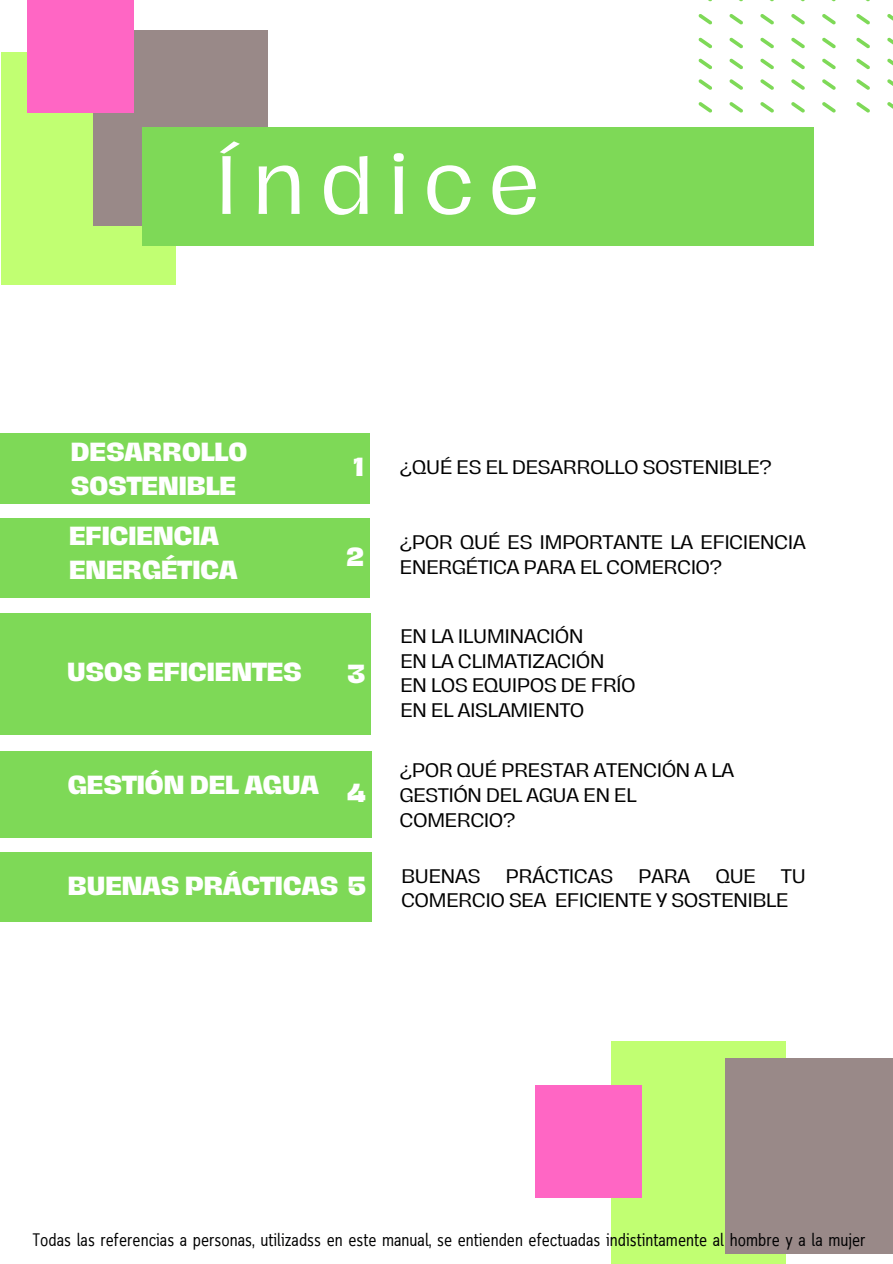
<style>
.page{position:relative;width:893px;height:1264px;background:#fff}
.page>*{position:absolute;margin:0;border:0;box-sizing:border-box;transform-origin:0 0}
.t1{font:75.6px "Hagrid";letter-spacing:.215em;color:#fff}
.t2{font:800 24px/33.8px "Hagrid";color:#fff}
.t3{font:18px/24.8px "Hagrid";color:#000}
.t4{font:18px "Cloud Cond";color:#000001}
</style>
<div class="page">
<div style="left:2px;top:52px;width:174px;height:232px;background:#c1ff72"></div>
<div style="left:93px;top:30px;width:175px;height:195px;background:#998988"></div>
<div style="left:27px;top:0;width:106px;height:113px;background:#ff66c4"></div>
<div style="left:142px;top:127px;width:671px;height:119px;background:#7ed957"></div>
<div style="left:0;top:433px;width:369px;height:70px;background:#7ed957"></div>
<div style="left:0;top:614px;width:371px;height:121px;background:#7ed957"></div>
<div style="left:0;top:751px;width:371px;height:86px;background:#7ed957"></div>
<div style="left:611px;top:1041px;width:174px;height:222px;background:#c1ff72"></div>
<div style="left:724px;top:1058px;width:168px;height:195px;background:#998988"></div>
<div style="left:535px;top:1085px;width:107px;height:113px;background:#ff66c4"></div>
<div style="left:0;top:852px;width:371px;height:70px;background:#7ed957"></div>
<div style="left:0;top:518px;width:369px;height:80px;background:#7ed957"></div>
<svg style="left:698px;top:0;width:194px;height:113px"></svg>
<h1 class="t1" style="left:216px;top:149px;width:324px">Índice</h1>
<p class="t2" style="left:71px;top:435px;width:178px">DESARROLLO<br>SOSTENIBLE</p>
<p class="t2" style="left:69px;top:519px;width:170px">EFICIENCIA<br>ENERGÉTICA</p>
<p class="t2" style="left:67px;top:654px;width:236px">USOS EFICIENTES</p>
<h2 class="t2" style="left:353px;top:449px;width:12px">1</h2>
<p class="t3" style="left:400px;top:455px;width:373px">¿QUÉ ES EL DESARROLLO SOSTENIBLE?</p>
<h2 class="t2" style="left:346px;top:540px;width:19px">2</h2>
<h2 class="t2" style="left:347px;top:656px;width:19px">3</h2>
<p class="t3" style="left:400px;top:530px;width:407px">¿POR QUÉ ES IMPORTANTE LA EFICIENCIA<br>ENERGÉTICA PARA EL COMERCIO?</p>
<p class="t3" style="left:400px;top:624px;width:236px">EN LA ILUMINACIÓN<br>EN LA CLIMATIZACIÓN<br>EN LOS EQUIPOS DE FRÍO</p>
<p class="t3" style="left:400px;top:698px;width:185px">EN EL AISLAMIENTO</p>
<p class="t2" style="left:68px;top:768px;width:252px">GESTIÓN DEL AGUA</p>
<h4 class="t3" style="left:400px;top:758px;width:336px">¿POR QUÉ PRESTAR ATENCIÓN A LA<br>GESTIÓN DEL AGUA EN EL<br>COMERCIO?</h4>
<h2 class="t2" style="left:347px;top:775px;width:20px">4</h2>
<h4 class="t2" style="left:68px;top:869px;width:299px">BUENAS PRÁCTICAS 5</h4>
<h4 class="t3" style="left:401px;top:863px;width:81px">BUENAS</h4>
<h4 class="t3" style="left:506px;top:863px;width:108px">PRÁCTICAS</h4>
<h4 class="t3" style="left:638px;top:863px;width:53px">PARA</h4>
<h4 class="t3" style="left:715px;top:863px;width:42px">QUE</h4>
<h4 class="t3" style="left:401px;top:863px;width:406px;text-indent:380px">TU<br>COMERCIO SEA EFICIENTE Y SOSTENIBLE</h4>
<h2 class="t4" style="left:32px;top:1232px;width:834px">Todas las referencias a personas, utilizadss en este manual, se entienden efectuadas indistintamente al hombre y a la mujer</h2>
</div>
